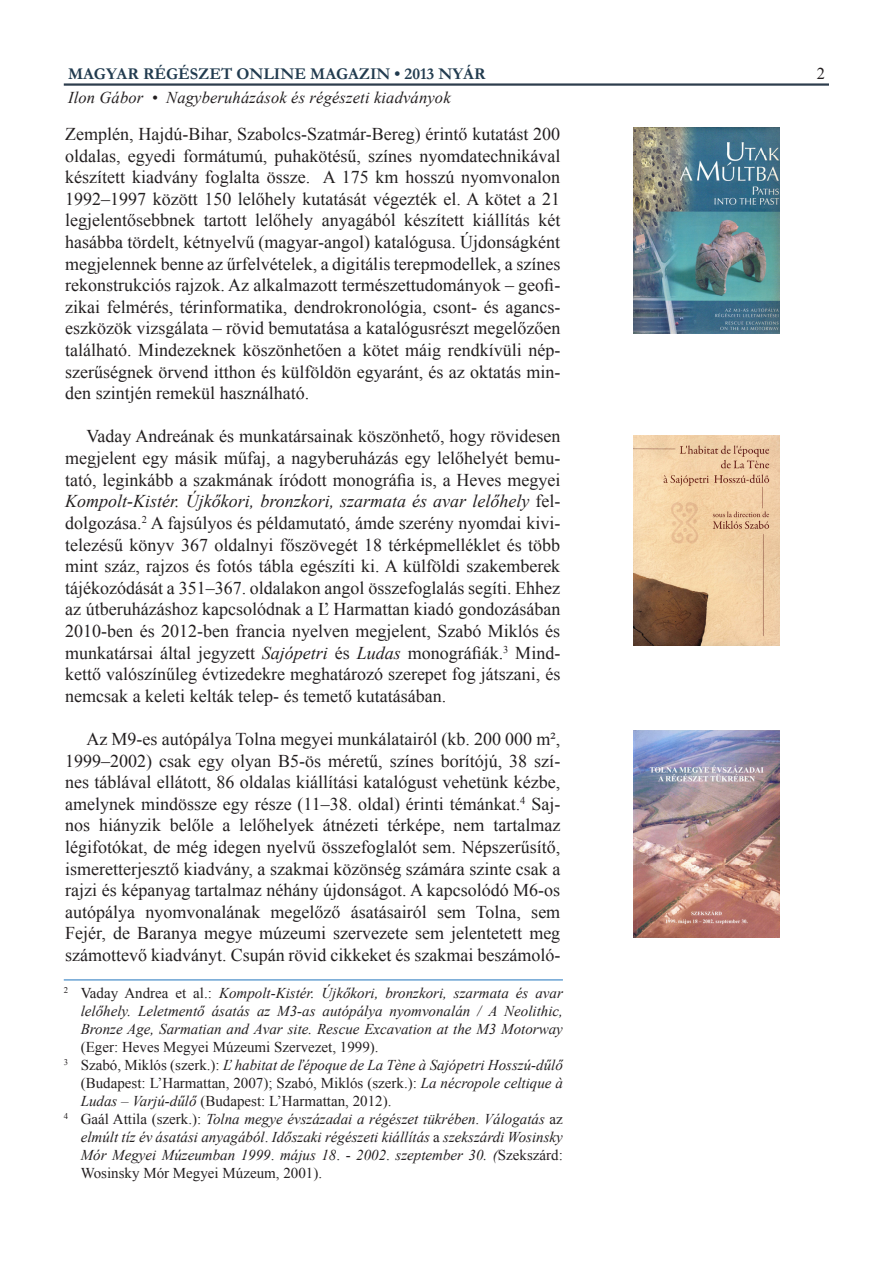
<style>
.page{position:relative;width:893px;height:1263px;background:#fff}
.page>*{position:absolute;margin:0;border:0;box-sizing:border-box;transform-origin:0 0}
.cikk_szoveg_print{font:18px/21.6px "Times New Roman";color:#231f20;text-align:justify}
.labjegyzet{font:18px/21.6px "Times New Roman";color:#231f20;text-align:justify}
.fejlec{font:italic 16.5px "Times New Roman";letter-spacing:.01em;color:#231f20}
.cikk_szoveg{font:700 16.5px "Garamond";color:#213b4f}
.t1{font:16.5px "Times New Roman";color:#231f20}
.labjegyzet-2{font:italic 15px/18px "Times New Roman";color:#231f20;text-align:justify}
.labjegyzet-3{font:15px/18px "Times New Roman";color:#231f20;text-align:justify}
.s1{font-style:italic}
.s2{font-style:normal}
</style>
<div class="page">
<hr style="left:64px;top:83px;width:765px;height:3px;background:#2d3d4d">
<hr style="left:64px;top:979px;width:499px;height:1px;background:#3884c5">
<img style="left:634px;top:128px;width:145px;height:206px">
<img style="left:634px;top:435px;width:145px;height:210px">
<img style="left:634px;top:731px;width:146px;height:206px">
<p class="cikk_szoveg" style="left:68px;top:62px;width:419px">MAGYAR RÉGÉSZET ONLINE MAGAZIN • 2013 NYÁR</p>
<p class="fejlec" style="left:68px;top:87px;width:384px">Ilon Gábor • Nagyberuházások és régészeti kiadványok</p>
<p class="labjegyzet" style="left:65px;top:123px;width:497px">Zemplén, Hajdú-Bihar, Szabolcs-Szatmár-Bereg) érintő kutatást 200 oldalas, egyedi formátumú, puhakötésű, színes nyomdatechnikával készített kiadvány foglalta össze. A 175 km hosszú nyomvonalon 1992–1997 között 150 lelőhely kutatását végezték el. A kötet a 21 legjelentősebbnek tartott lelőhely anyagából készített kiállítás két hasábba tördelt, kétnyelvű (magyar-angol) katalógusa. Újdonságként megjelennek benne az űrfelvételek, a digitális terepmodellek, a színes rekonstrukciós rajzok. Az alkalmazott természettudományok – geofi&shy;zikai felmérés, térinformatika, dendrokronológia, csont- és agancs&shy;eszközök vizsgálata – rövid bemutatása a katalógusrészt megelőzően található. Mindezeknek köszönhetően a kötet máig rendkívüli nép&shy;szerűségnek örvend itthon és külföldön egyaránt, és az oktatás min&shy;den szintjén remekül használható.</p>
<p class="cikk_szoveg_print" style="left:65px;top:425px;width:497px;text-indent:21px">Vaday Andreának és munkatársainak köszönhető, hogy rövidesen megjelent egy másik műfaj, a nagyberuházás egy lelőhelyét bemu&shy;tató, leginkább a szakmának íródott monográfia is, a Heves megyei <span class="s1">Kompolt-Kistér. Újkőkori, bronzkori, szarmata és avar lelőhely</span> fel&shy;dolgozása.<sup>2</sup> A fajsúlyos és példamutató, ámde szerény nyomdai kivi&shy;telezésű könyv 367 oldalnyi főszövegét 18 térképmelléklet és több mint száz, rajzos és fotós tábla egészíti ki. A külföldi szakemberek tájékozódását a 351–367. oldalakon angol összefoglalás segíti. Ehhez az útberuházáshoz kapcsolódnak a Ľ Harmattan kiadó gondozásában 2010-ben és 2012-ben francia nyelven megjelent, Szabó Miklós és munkatársai által jegyzett <span class="s1">Sajópetri</span> és <span class="s1">Ludas</span> monográfiák.<sup>3</sup> Mind&shy;kettő valószínűleg évtizedekre meghatározó szerepet fog játszani, és nemcsak a keleti kelták telep- és temető kutatásában.</p>
<p class="cikk_szoveg_print" style="left:65px;top:728px;width:497px;text-indent:21px">Az M9-es autópálya Tolna megyei munkálatairól (kb. 200 000 m², 1999–2002) csak egy olyan B5-ös méretű, színes borítójú, 38 szí&shy;nes táblával ellátott, 86 oldalas kiállítási katalógust vehetünk kézbe, amelynek mindössze egy része (11–38. oldal) érinti témánkat.<sup>4</sup> Saj&shy;nos hiányzik belőle a lelőhelyek átnézeti térképe, nem tartalmaz légifotókat, de még idegen nyelvű összefoglalót sem. Népszerűsítő, ismeretterjesztő kiadvány, a szakmai közönség számára szinte csak a rajzi és képanyag tartalmaz néhány újdonságot. A kapcsolódó M6-os autópálya nyomvonalának megelőző ásatásairól sem Tolna, sem Fejér, de Baranya megye múzeumi szervezete sem jelentetett meg számottevő kiadványt. Csupán rövid cikkeket és szakmai beszámoló-</p>
<p class="labjegyzet-2" style="left:81px;top:983px;width:484px;text-indent:-17px"><sup>2</sup> <span class="s2">Vaday Andrea et al.:</span> Kompolt-Kistér. Újkőkori, bronzkori, szarmata és avar lelőhely. Leletmentő ásatás az M3-as autópálya nyomvonalán / A Neolithic, Bronze Age, Sarmatian and Avar site. Rescue Excavation at the M3 Motorway <span class="s2">(Eger: Heves Megyei Múzeumi Szervezet, 1999).</span></p>
<p class="labjegyzet-3" style="left:81px;top:1056px;width:484px;text-indent:-17px"><sup>3</sup> Szabó, Miklós (szerk.): <span class="s1">Ľ habitat de ľépoque de La Tène à Sajópetri Hosszú-dűlő </span>(Budapest: L’Harmattan, 2007); Szabó, Miklós (szerk.): <span class="s1">La nécropole celtique à Ludas – Varjú-dűlő</span> (Budapest: L’Harmattan, 2012).</p>
<p class="labjegyzet-2" style="left:81px;top:1109px;width:484px;text-indent:-17px"><sup>4</sup> <span class="s2">Gaál Attila (szerk.):</span> Tolna megye évszázadai a régészet tükrében<span class="s2">.</span> Válogatás <span class="s2">az </span>elmúlt tíz év ásatási anyagából<span class="s2">.</span> Időszaki régészeti kiállítás <span class="s2">a</span> szekszárdi Wosinsky Mór Megyei Múzeumban 1999<span class="s2">.</span> május 18<span class="s2">. -</span> 2002<span class="s2">.</span> szeptember 30. (<span class="s2">Szekszárd:<br>Wosinsky Mór Megyei Múzeum, 2001).</span></p>
<p class="t1" style="left:817px;top:62px;width:10px">2</p>
</div>
